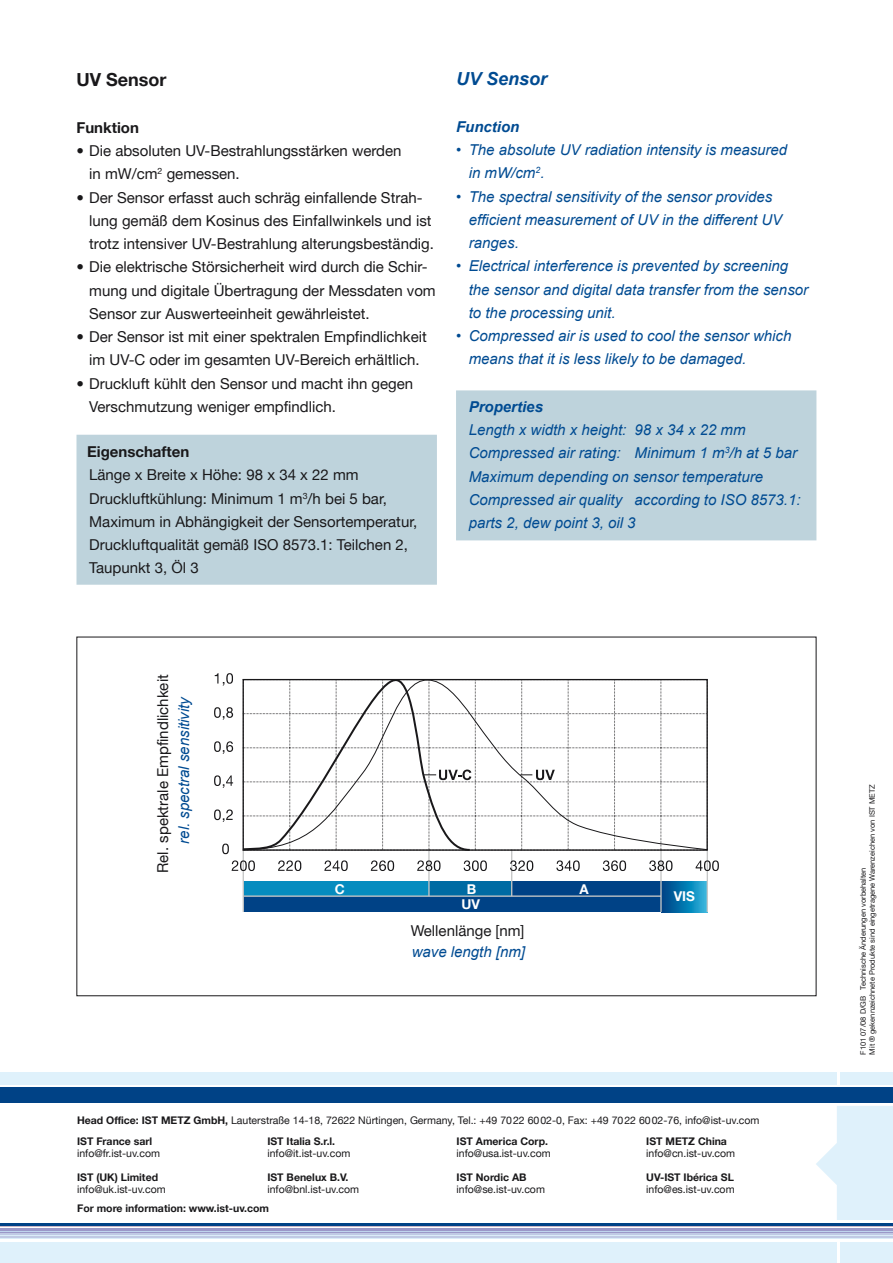
<style>
.page{position:relative;width:893px;height:1263px;background:#fff}
.page>*{position:absolute;margin:0;border:0;box-sizing:border-box;transform-origin:0 0}
.Zwischenhead_12{font:700 18px "Helvetica Neue";color:#19181a}
.Zwischenhead_12-2{font:italic 700 18px "Arial";color:#004b92}
.Grundtext{font:15px/23.2px "Helvetica Neue";color:#19181a}
.Grundtext-2{font:italic 15px/23.2px "Arial";color:#004b92}
.Grundtext_Auszeichnu{font:700 15px "Helvetica Neue";color:#19181a}
.Grundtext_Auszeichnu-2{font:italic 700 15px "Arial";color:#004b92}
.t1{font:700 13.5px "Helvetica Neue";color:#fff}
.t2{font:10.5px/20.5px "Helvetica Neue";color:#19181a}
.t3{font:700 10.5px "Helvetica Neue";color:#19181a}
._7_Punkt_8_5{font:7.5px "Helvetica Neue";color:#19181a}
.s1{font-weight:700}
</style>
<div class="page">
<div style="left:0;top:1241px;width:893px;height:22px;background:#dff1fb"></div>
<div style="left:0;top:1072px;width:893px;height:13px;background:#dff1fb"></div>
<hr style="left:837px;top:1072px;width:2px;height:191px;background:#fff">
<svg style="left:816px;top:1106px;width:77px;height:114px"></svg>
<hr style="left:0;top:1223px;width:893px;height:3px;background:#004286">
<hr style="left:0;top:1226px;width:893px;height:2px;background:#cab6c7">
<hr style="left:0;top:1228px;width:893px;height:3px;background:#9b98c8">
<hr style="left:0;top:1231px;width:893px;height:1px;background:#bfd4ed">
<hr style="left:0;top:1232px;width:893px;height:3px;background:#c0c9e4">
<hr style="left:0;top:1235px;width:893px;height:2px;background:#daecf8">
<hr style="left:0;top:1237px;width:893px;height:1px;background:#c0c9e4">
<hr style="left:0;top:1238px;width:893px;height:1px;background:#daecf8">
<hr style="left:0;top:1232px;width:893px;height:1px;background:#9b98c8">
<div style="left:0;top:1087px;width:893px;height:16px;background:#004286"></div>
<div style="left:76px;top:435px;width:361px;height:150px;background:#bed3dc;border:2px solid #bed3dc"></div>
<div style="left:429px;top:881px;width:83px;height:31px;background:#006ba3"></div>
<div style="left:512px;top:881px;width:149px;height:31px;background:#004286"></div>
<svg style="left:662px;top:881px;width:45px;height:31px"></svg>
<div style="left:243px;top:881px;width:186px;height:31px;background:#058cbf"></div>
<div style="left:243px;top:896px;width:418px;height:16px;background:#004286"></div>
<hr style="left:707px;top:849px;width:1px;height:63px;background:#c5c6c6">
<hr style="left:243px;top:849px;width:1px;height:63px;background:#c5c6c6">
<hr style="left:660px;top:849px;width:2px;height:63px;background:#c5c6c6">
<hr style="left:511px;top:849px;width:1px;height:47px;background:#c5c6c6">
<hr style="left:428px;top:849px;width:2px;height:47px;background:#c5c6c6">
<svg style="left:214px;top:673px;width:19px;height:181px"></svg>
<svg style="left:232px;top:860px;width:487px;height:11px"></svg>
<hr style="left:243px;top:895px;width:418px;height:2px;background:#c5c6c6">
<svg style="left:242px;top:678px;width:466px;height:174px"></svg>
<div style="left:456px;top:390px;width:360px;height:150px;background:#bed3dc;border:2px solid #bed3dc"></div>
<p class="Zwischenhead_12" style="left:76px;top:69px;width:92px">UV Sensor</p>
<p class="Grundtext_Auszeichnu" style="left:76px;top:118px;width:64px">Funktion</p>
<p class="Grundtext" style="left:89px;top:139px;width:314px;text-indent:-13px">• Die absoluten UV-Bestrahlungsstärken werden in mW/cm<sup>2</sup> gemessen.</p>
<p class="Grundtext" style="left:89px;top:185px;width:346px;text-indent:-13px">• Der Sensor erfasst auch schräg einfallende Strah&shy;lung gemäß dem Kosinus des Einfallwinkels und ist trotz intensiver UV-Bestrahlung alterungsbeständig.</p>
<p class="Grundtext" style="left:89px;top:255px;width:348px;text-indent:-13px">• Die elektrische Störsicherheit wird durch die Schir&shy;mung und digitale Übertragung der Messdaten vom<br>Sensor zur Auswerteeinheit gewährleistet.</p>
<p class="Grundtext" style="left:76px;top:325px;width:352px;text-align:center">• Der Sensor ist mit einer spektralen Empfindlichkeit im UV-C oder im gesamten UV-Bereich erhältlich.</p>
<p class="Grundtext" style="left:89px;top:371px;width:326px;text-indent:-13px">• Druckluft kühlt den Sensor und macht ihn gegen<br>Verschmutzung weniger empfindlich.</p>
<p class="Grundtext_Auszeichnu" style="left:87px;top:442px;width:104px">Eigenschaften</p>
<p class="Grundtext" style="left:89px;top:463px;width:271px">Länge x Breite x Höhe: 98 x 34 x 22 mm</p>
<p class="Grundtext" style="left:89px;top:486px;width:329px">Druckluftkühlung: Minimum 1 m<sup>3</sup>/h bei 5 bar, Maximum in Abhängigkeit der Sensortemperatur, Druckluftqualität gemäß ISO 8573.1: Teilchen 2, Taupunkt 3, Öl 3</p>
<p class="Zwischenhead_12-2" style="left:456px;top:67px;width:93px">UV Sensor</p>
<p class="Grundtext_Auszeichnu-2" style="left:456px;top:117px;width:65px">Function</p>
<p class="Grundtext-2" style="left:469px;top:138px;width:320px;text-indent:-13px">• The absolute UV radiation intensity is measured in mW/cm<sup>2</sup>.</p>
<p class="Grundtext-2" style="left:456px;top:185px;width:318px">• The spectral sensitivity of the sensor provides</p>
<p class="Grundtext-2" style="left:469px;top:208px;width:315px">efficient measurement of UV in the different UV ranges.</p>
<p class="Grundtext-2" style="left:456px;top:255px;width:334px">• Electrical interference is prevented by screening</p>
<p class="Grundtext-2" style="left:469px;top:278px;width:341px">the sensor and digital data transfer from the sensor to the processing unit.</p>
<p class="Grundtext-2" style="left:469px;top:324px;width:324px;text-indent:-13px">• Compressed air is used to cool the sensor which means that it is less likely to be damaged.</p>
<p class="Grundtext_Auszeichnu-2" style="left:469px;top:397px;width:76px">Properties</p>
<p class="Grundtext-2" style="left:469px;top:419px;width:278px">Length x width x height: 98 x 34 x 22 mm</p>
<p class="Grundtext-2" style="left:469px;top:442px;width:333px">Compressed air rating: Minimum 1 m<sup>3</sup>/h at 5 bar Maximum depending on sensor temperature Compressed air quality according to ISO 8573.1: parts 2, dew point 3, oil 3</p>
<p class="Grundtext" style="left:151px;top:873px;width:200px;rotate:-90deg">Rel. spektrale Empfindlichkeit</p>
<p class="Grundtext-2" style="left:173px;top:844px;width:149px;rotate:-90deg">rel. spectral sensitivity</p>
<p class="t1" style="left:335px;top:880px;width:12px">C</p>
<p class="t1" style="left:467px;top:880px;width:11px">B</p>
<p class="t1" style="left:579px;top:880px;width:11px">A</p>
<p class="t1" style="left:461px;top:896px;width:20px">UV</p>
<p class="Grundtext" style="left:411px;top:919px;width:115px">Wellenlänge [nm]</p>
<p class="Grundtext-2" style="left:412px;top:940px;width:115px">wave length [nm]</p>
<p class="t1" style="left:674px;top:888px;width:23px">VIS</p>
<p class="t2" style="left:77px;top:1110px;width:684px"><span class="s1">Head Office: IST METZ GmbH,</span> Lauterstraße 14-18, 72622 Nürtingen, Germany, Tel.: +49 7022 6002-0, Fax: +49 7022 6002-76, info@ist-uv.com<br><span class="s1">IST France sarl</span></p>
<p class="t2" style="left:77px;top:1143px;width:85px">info@fr.ist-uv.com</p>
<p class="t3" style="left:77px;top:1170px;width:83px">IST (UK) Limited</p>
<p class="t2" style="left:77px;top:1179px;width:90px">info@uk.ist-uv.com</p>
<p class="t3" style="left:77px;top:1201px;width:194px">For more information: www.ist-uv.com</p>
<p class="t3" style="left:457px;top:1134px;width:93px">IST America Corp.</p>
<p class="t2" style="left:457px;top:1143px;width:96px">info@usa.ist-uv.com</p>
<p class="t3" style="left:457px;top:1170px;width:71px">IST Nordic AB</p>
<p class="t2" style="left:457px;top:1179px;width:90px">info@se.ist-uv.com</p>
<p class="t3" style="left:646px;top:1134px;width:82px">IST METZ China</p>
<p class="t2" style="left:646px;top:1143px;width:90px">info@cn.ist-uv.com</p>
<p class="t3" style="left:646px;top:1170px;width:89px">UV-IST Ibérica SL</p>
<p class="t2" style="left:646px;top:1179px;width:90px">info@es.ist-uv.com</p>
<p class="t3" style="left:267px;top:1134px;width:69px">IST Italia S.r.l.</p>
<p class="t2" style="left:267px;top:1143px;width:85px">info@it.ist-uv.com</p>
<p class="t3" style="left:267px;top:1170px;width:82px">IST Benelux B.V.</p>
<p class="t2" style="left:267px;top:1179px;width:93px">info@bnl.ist-uv.com</p>
<p class="_7_Punkt_8_5" style="left:868px;top:1054px;width:272px;rotate:-90deg">Mit ® gekennzeichnete Produkte sind eingetragene Warenzeichen von IST METZ</p>
<p class="_7_Punkt_8_5" style="left:859px;top:1054px;width:188px;rotate:-90deg">F101 07/08 D/GB Technische Änderungen vorbehalten</p>
</div>
